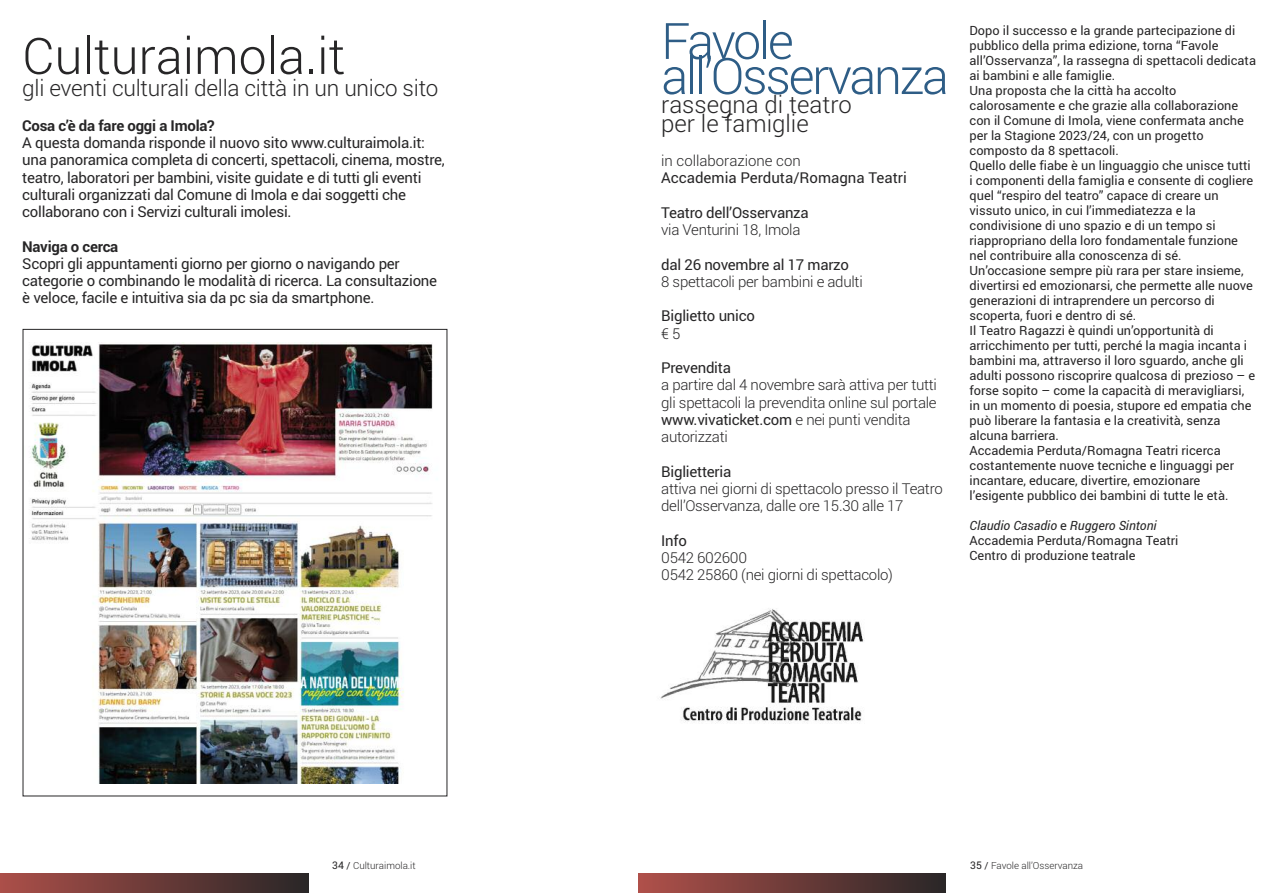
<style>
.page{position:relative;width:1276px;height:893px;background:#fff}
.page>*{position:absolute;margin:0;border:0;box-sizing:border-box;transform-origin:0 0}
.t1{font:300 50.25px "Roboto";letter-spacing:-.045em;color:#2e5d86}
.t2{font:300 50.25px "Roboto";color:#272627}
.t3{font:300 24px/18.8px "Roboto";color:#272627}
.t4{font:300 22.5px "Roboto";letter-spacing:-.01em;color:#272627}
.t5{font:15px/17.2px "Roboto";letter-spacing:-.015em;color:#272627}
.t6{font:300 15px/17.2px "Roboto";letter-spacing:-.015em;color:#272627}
.t7{font:700 15px "Roboto";letter-spacing:-.015em;color:#272627}
.t8{font:12.75px/15px "Roboto";color:#272627}
.t9{font:300 9.75px "Roboto";color:#272627}
.s1{font-weight:400}
.s2{font-style:italic}
.s3{font-weight:400;font-size:10.5px}
</style>
<div class="page">
<img style="left:660px;top:608px;width:205px;height:116px">
<div style="left:0;top:873px;width:308px;height:20px;background:linear-gradient(to right,#ac4f49,#2a2727)"></div>
<div style="left:638px;top:873px;width:308px;height:20px;background:linear-gradient(to right,#b0504a,#292727)"></div>
<img style="left:30px;top:342px;width:403px;height:441px">
<h1 class="t2" style="left:22px;top:27px;width:324px">Culturaimola.it</h1>
<h3 class="t4" style="left:22px;top:75px;width:417px">gli eventi culturali della città in un unico sito</h3>
<p class="t7" style="left:22px;top:117px;width:194px">Cosa c’è da fare oggi a Imola?</p>
<p class="t5" style="left:22px;top:134px;width:424px">A questa domanda risponde il nuovo sito www.culturaimola.it: una panoramica completa di concerti, spettacoli, cinema, mostre, teatro, laboratori per bambini, visite guidate e di tutti gli eventi culturali organizzati dal Comune di Imola e dai soggetti che collaborano con i Servizi culturali imolesi.</p>
<p class="t7" style="left:22px;top:238px;width:98px">Naviga o cerca</p>
<p class="t5" style="left:22px;top:255px;width:416px">Scopri gli appuntamenti giorno per giorno o navigando per categorie o combinando le modalità di ricerca. La consultazione è veloce, facile e intuitiva sia da pc sia da smartphone.</p>
<h1 class="t1" style="left:661px;top:12px;width:134px">Favole</h1>
<h1 class="t1" style="left:661px;top:47px;width:289px">all’Osservanza</h1>
<h2 class="t3" style="left:661px;top:95px;width:192px">rassegna di teatro per le famiglie</h2>
<p class="t6" style="left:661px;top:152px;width:141px">in collaborazione con</p>
<p class="t5" style="left:661px;top:169px;width:247px">Accademia Perduta/Romagna Teatri</p>
<p class="t5" style="left:661px;top:204px;width:149px">Teatro dell’Osservanza</p>
<p class="t6" style="left:661px;top:221px;width:141px">via Venturini 18, Imola</p>
<p class="t5" style="left:661px;top:256px;width:189px">dal 26 novembre al 17 marzo</p>
<p class="t6" style="left:661px;top:273px;width:203px">8 spettacoli per bambini e adulti</p>
<p class="t5" style="left:661px;top:307px;width:95px">Biglietto unico</p>
<p class="t6" style="left:661px;top:325px;width:21px">€5</p>
<p class="t5" style="left:661px;top:359px;width:71px">Prevendita</p>
<p class="t6" style="left:661px;top:376px;width:277px">a partire dal 4 novembre sarà attiva per tutti gli spettacoli la prevendita online sul portale <span class="s1">www.vivaticket.com</span> e nei punti vendita autorizzati</p>
<p class="t5" style="left:661px;top:463px;width:72px">Biglietteria</p>
<p class="t6" style="left:661px;top:480px;width:283px">attiva nei giorni di spettacolo presso il Teatro dell’Osservanza, dalle ore 15.30 alle 17</p>
<p class="t5" style="left:661px;top:532px;width:27px">Info</p>
<p class="t6" style="left:661px;top:549px;width:233px">0542 602600<br>0542 25860 (nei giorni di spettacolo)</p>
<p class="t8" style="left:969px;top:23px;width:288px">Dopo il successo e la grande partecipazione di pubblico della prima edizione, torna “Favole all’Osservanza”, la rassegna di spettacoli dedicata ai bambini e alle famiglie.<br>Una proposta che la città ha accolto calorosamente e che grazie alla collaborazione con il Comune di Imola, viene confermata anche per la Stagione 2023/24, con un progetto composto da 8 spettacoli.<br>Quello delle fiabe è un linguaggio che unisce tutti i componenti della famiglia e consente di cogliere quel “respiro del teatro” capace di creare un vissuto unico, in cui l’immediatezza e la condivisione di uno spazio e di un tempo si riappropriano della loro fondamentale funzione nel contribuire alla conoscenza di sé.<br>Un’occasione sempre più rara per stare insieme, divertirsi ed emozionarsi, che permette alle nuove generazioni di intraprendere un percorso di scoperta, fuori e dentro di sé.<br>Il Teatro Ragazzi è quindi un’opportunità di arricchimento per tutti, perché la magia incanta i bambini ma, attraverso il loro sguardo, anche gli adulti possono riscoprire qualcosa di prezioso – e forse sopito – come la capacità di meravigliarsi, in un momento di poesia, stupore ed empatia che può liberare la fantasia e la creatività, senza alcuna barriera.<br>Accademia Perduta/Romagna Teatri ricerca costantemente nuove tecniche e linguaggi per incantare, educare, divertire, emozionare l’esigente pubblico dei bambini di tutte le età.</p>
<p class="t8" style="left:969px;top:518px;width:210px"><span class="s2">Claudio Casadio</span> e <span class="s2">Ruggero Sintoni<br></span>Accademia Perduta/Romagna Teatri<br>Centro di produzione teatrale</p>
<p class="t9" style="left:332px;top:860px;width:85px"><span class="s3">34</span> <span class="s1">/</span> Culturaimola.it</p>
<p class="t9" style="left:970px;top:860px;width:114px"><span class="s3">35</span> <span class="s1">/</span> Favole all’Osservanza</p>
</div>
